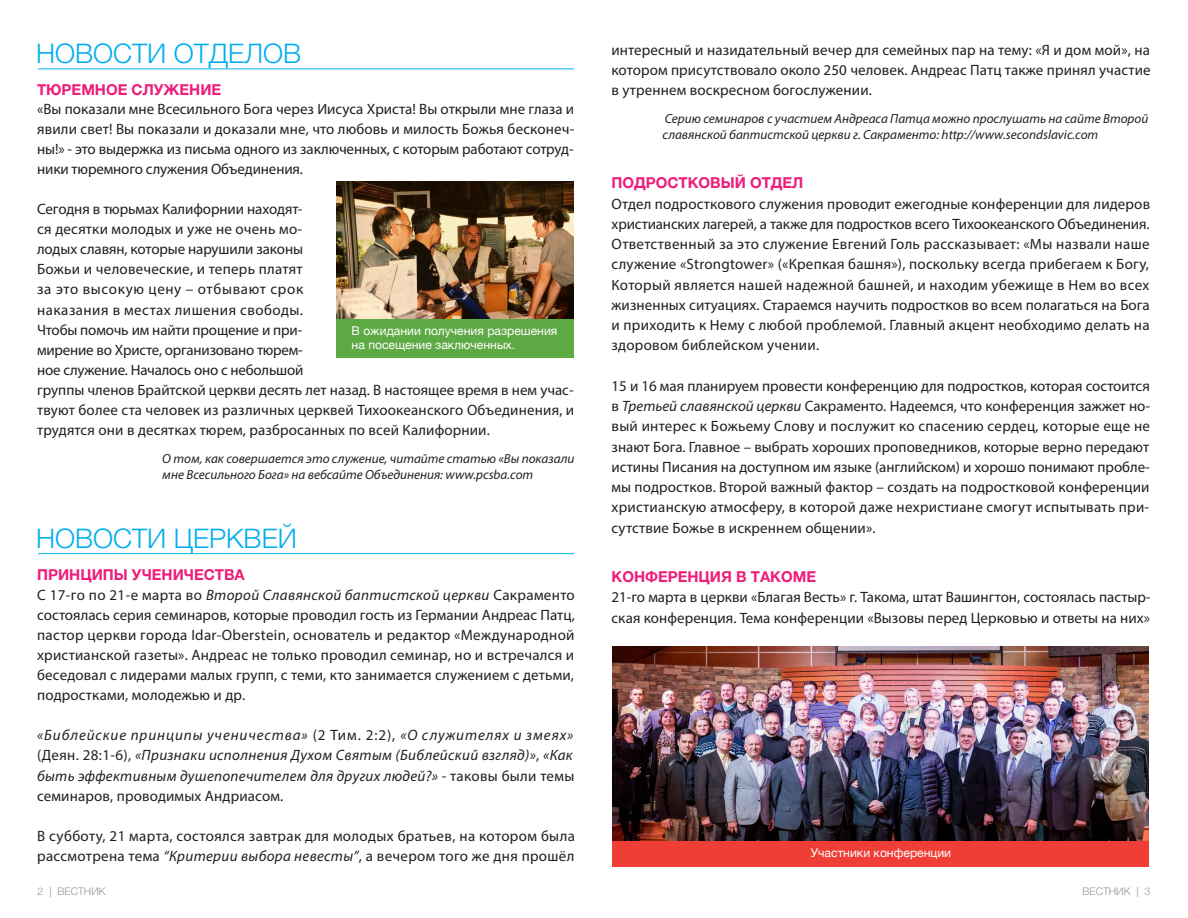
<style>
.page{position:relative;width:1188px;height:918px;background:#fff}
.page>*{position:absolute;margin:0;border:0;box-sizing:border-box;transform-origin:0 0}
.t1{font:300 27px "Helvetica Neue";color:#00aeef}
.t2{font:15px/20.1px "Myriad Pro";letter-spacing:.01em;color:#231f20;text-align:justify}
.t3{font:italic 15px/20.1px "Myriad Pro";letter-spacing:.02em;color:#231f20;text-align:justify}
.t4{font:700 15px "Helvetica Neue";color:#ee1e7b}
.t5{font:italic 13.2px/16.5px "Myriad Pro";color:#231f20}
.t6{font:12.15px/13.5px "Helvetica Neue";color:#fff}
.t7{font:300 10.5px "Helvetica Neue";color:#939598}
.s1{font-style:italic}
.s2{font-style:normal}
</style>
<div class="page">
<img style="left:613px;top:646px;width:536px;height:196px">
<div style="left:613px;top:842px;width:536px;height:25px;background:#ee3e35"></div>
<img style="left:336px;top:181px;width:238px;height:138px">
<div style="left:336px;top:319px;width:238px;height:39px;background:#5da944"></div>
<hr style="left:38px;top:69px;width:536px;height:1px;background:#00aeef">
<hr style="left:38px;top:553px;width:536px;height:1px;background:#00aeef">
<h1 class="t1" style="left:36px;top:31px;width:267px">НОВОСТИ ОТДЕЛОВ</h1>
<p class="t4" style="left:37px;top:76px;width:186px">ТЮРЕМНОЕ СЛУЖЕНИЕ</p>
<p class="t2" style="left:37px;top:98px;width:539px">«Вы показали мне Всесильного Бога через Иисуса Христа! Вы открыли мне глаза и явили свет! Вы показали и доказали мне, что любовь и милость Божья бесконеч&shy;ны!» - это выдержка из письма одного из заключенных, с которым работают сотруд&shy;ники тюремного служения Объединения.</p>
<p class="t2" style="left:37px;top:199px;width:539px;text-align:left">Сегодня в тюрьмах Калифорнии находят-<br>ся десятки молодых и уже не очень мо-<br>лодых славян, которые нарушили законы<br>Божьи и человеческие, и теперь платят<br>за это высокую цену – отбывают срок<br>наказания в местах лишения свободы.<br>Чтобы помочь им найти прощение и при-<br>мирение во Христе, организовано тюрем-<br>ное служение. Началось оно с небольшой<br>группы членов Брайтской церкви десять лет назад. В настоящее время в нем учас&shy;твуют более ста человек из различных церквей Тихоокеанского Объединения, и трудятся они в десятках тюрем, разбросанных по всей Калифорнии.</p>
<p class="t2" style="left:611px;top:39px;width:541px">интересный и назидательный вечер для семейных пар на тему: «Я и дом мой», на котором присутствовало около 250 человек. Андреас Патц также принял участие в утреннем воскресном богослужении.</p>
<p class="t5" style="left:662px;top:110px;width:488px">Серию семинаров с участием Андреаса Патца можно прослушать на сайте Второй славянской баптистской церкви г. Сакраменто: http://www.secondslavic.com</p>
<p class="t4" style="left:612px;top:169px;width:193px">ПОДРОСТКОВЫЙ ОТДЕЛ</p>
<p class="t2" style="left:612px;top:193px;width:540px">Отдел подросткового служения проводит ежегодные конференции для лидеров христианских лагерей, а также для подростков всего Тихоокеанского Объединения.<br>Ответственный за это служение Евгений Голь рассказывает: «Мы назвали наше служение «Strongtower» («Крепкая башня»), поскольку всегда прибегаем к Богу, Который является нашей надежной башней, и находим убежище в Нем во всех жизненных ситуациях. Стараемся научить подростков во всем полагаться на Бога и приходить к Нему с любой проблемой. Главный акцент необходимо делать на здоровом библейском учении.</p>
<p class="t2" style="left:612px;top:375px;width:540px">15 и 16 мая планируем провести конференцию для подростков, которая состоится в <span class="s1">Третьей славянской церкви</span> Сакраменто. Надеемся, что конференция зажжет но&shy;вый интерес к Божьему Слову и послужит ко спасению сердец, которые еще не знают Бога. Главное – выбрать хороших проповедников, которые верно передают истины Писания на доступном им языке (английском) и хорошо понимают пробле&shy;мы подростков. Второй важный фактор – создать на подростковой конференции христианскую атмосферу, в которой даже нехристиане смогут испытывать при&shy;сутствие Божье в искреннем общении».</p>
<p class="t4" style="left:612px;top:563px;width:206px">КОНФЕРЕНЦИЯ В ТАКОМЕ</p>
<p class="t2" style="left:612px;top:587px;width:541px">21-го марта в церкви «Благая Весть» г. Такома, штат Вашингтон, состоялась пастыр&shy;ская конференция. Тема конференции «Вызовы перед Церковью и ответы на них»</p>
<p class="t6" style="left:352px;top:323px;width:207px">В ожидании получения разрешения на посещение заключенных.</p>
<p class="t5" style="left:162px;top:450px;width:414px">О том, как совершается это служение, читайте статью «Вы показали мне Всесильного Бога» на вебсайте Объединения: www.pcsba.com</p>
<h1 class="t1" style="left:36px;top:516px;width:262px">НОВОСТИ ЦЕРКВЕЙ</h1>
<p class="t4" style="left:37px;top:561px;width:209px">ПРИНЦИПЫ УЧЕНИЧЕСТВА</p>
<p class="t2" style="left:37px;top:584px;width:539px">C 17-го по 21-е марта во <span class="s1">Второй Славянской баптистской церкви</span> Сакраменто состоялась серия семинаров, которые проводил гость из Германии Андреас Патц, пастор церкви города Idar-Oberstein, основатель и редактор «Международной христианской газеты». Андреас не только проводил семинар, но и встречался и беседовал с лидерами малых групп, с теми, кто занимается служением с детьми, подростками, молодежью и др.</p>
<p class="t3" style="left:37px;top:725px;width:539px">«Библейские принципы ученичества» <span class="s2">(2 Тим. 2:2),</span> «О служителях и змеях» <span class="s2">(Деян. 28:1-6),</span> «Признаки исполнения Духом Святым (Библейский взгляд)»<span class="s2">,</span> «Как быть эффективным душепопечителем для других людей?» <span class="s2">- таковы были темы семинаров, проводимых Андриасом.</span></p>
<p class="t2" style="left:37px;top:826px;width:539px">В субботу, 21 марта, состоялся завтрак для молодых братьев, на котором была рассмотрена тема <span class="s1">“Критерии выбора невесты”</span>, а вечером того же дня прошёл</p>
<p class="t7" style="left:38px;top:883px;width:69px">2 | ВЕСТНИК</p>
<p class="t7" style="left:1082px;top:883px;width:69px">ВЕСТНИК | 3</p>
<p class="t6" style="left:811px;top:846px;width:142px">Участники конференции</p>
</div>
